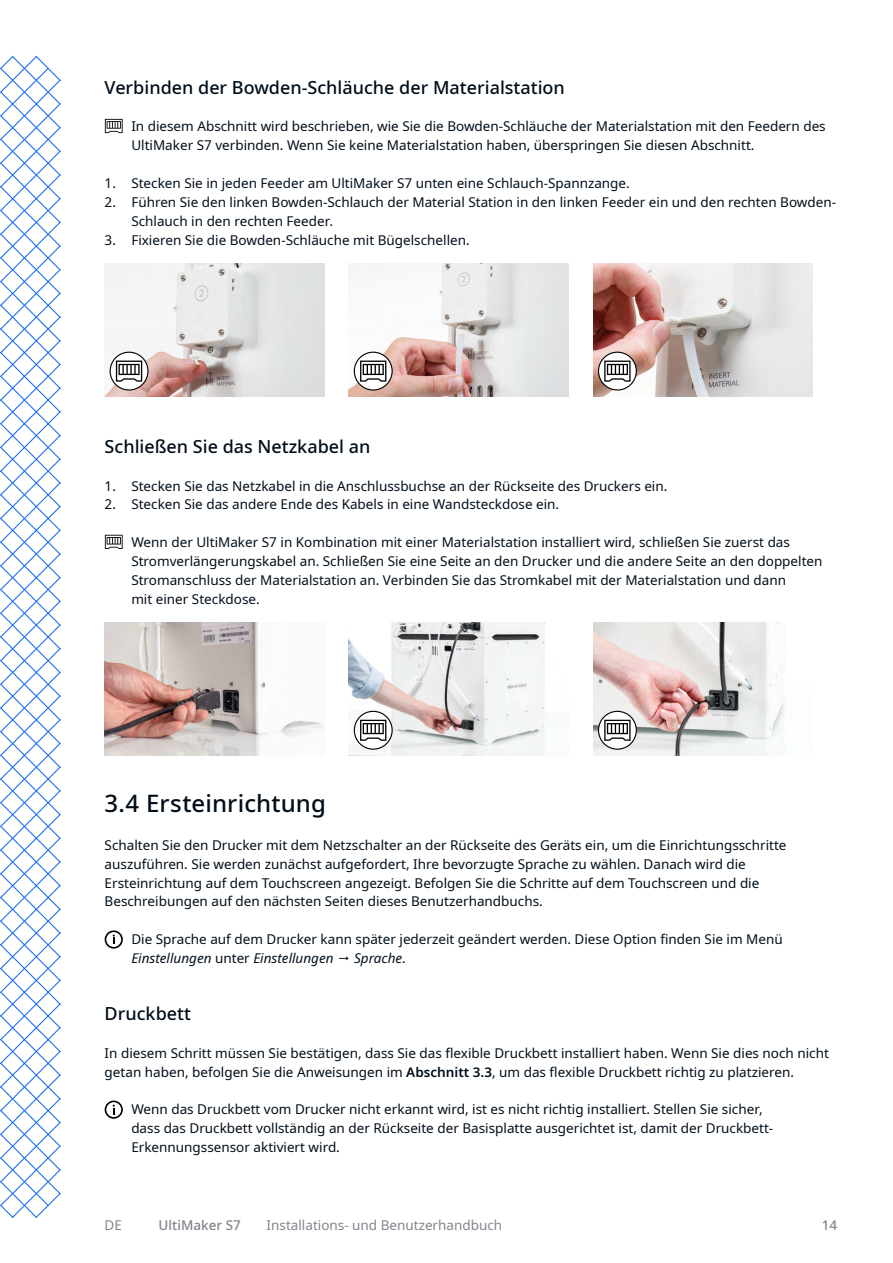
<style>
.page{position:relative;width:893px;height:1263px;background:#fff}
.page>*{position:absolute;margin:0;border:0;box-sizing:border-box;transform-origin:0 0}
.t1{font:500 24px "Noto Sans";letter-spacing:.005em;color:#000e1a}
.t2{font:500 18px "Noto Sans";color:#000e1a}
.t3{font:13.5px/18.9px "Noto Sans";color:#000e1a}
.t4{font:13.5px "Noto Sans";color:#80868d}
.t5{font:500 13.5px "Noto Sans";color:#80868d}
.s1{font-style:italic}
.s2{font-weight:600}
</style>
<div class="page">
<svg style="left:0;top:56px;width:61px;height:1162px"></svg>
<svg style="left:105px;top:119px;width:18px;height:14px"></svg>
<img style="left:105px;top:623px;width:219px;height:132px">
<img style="left:349px;top:623px;width:196px;height:132px">
<img style="left:593px;top:623px;width:192px;height:132px">
<svg style="left:354px;top:711px;width:38px;height:38px"></svg>
<svg style="left:360px;top:720px;width:26px;height:21px"></svg>
<div style="left:354px;top:711px;width:39px;height:39px;border:1px solid #000;border-radius:50%"></div>
<svg style="left:598px;top:711px;width:38px;height:38px"></svg>
<svg style="left:604px;top:720px;width:27px;height:21px"></svg>
<div style="left:598px;top:711px;width:39px;height:39px;border:1px solid #000;border-radius:50%"></div>
<img style="left:105px;top:264px;width:219px;height:132px">
<img style="left:349px;top:264px;width:220px;height:132px">
<img style="left:593px;top:264px;width:220px;height:132px">
<svg style="left:110px;top:352px;width:38px;height:38px"></svg>
<svg style="left:116px;top:361px;width:26px;height:21px"></svg>
<div style="left:110px;top:352px;width:39px;height:39px;border:1px solid #000;border-radius:50%"></div>
<svg style="left:354px;top:352px;width:38px;height:38px"></svg>
<svg style="left:360px;top:361px;width:26px;height:21px"></svg>
<div style="left:354px;top:352px;width:39px;height:39px;border:1px solid #000;border-radius:50%"></div>
<svg style="left:598px;top:352px;width:38px;height:38px"></svg>
<svg style="left:604px;top:361px;width:27px;height:21px"></svg>
<div style="left:598px;top:352px;width:39px;height:39px;border:1px solid #000;border-radius:50%"></div>
<svg style="left:105px;top:535px;width:18px;height:14px"></svg>
<svg style="left:105px;top:930px;width:18px;height:19px"></svg>
<svg style="left:105px;top:1100px;width:18px;height:19px"></svg>
<h2 class="t2" style="left:105px;top:74px;width:462px">Verbinden der Bowden-Schläuche der Materialstation</h2>
<p class="t3" style="left:131px;top:117px;width:696px">In diesem Abschnitt wird beschrieben, wie Sie die Bowden-Schläuche der Materialstation mit den Feedern des<br>UltiMaker S7 verbinden. Wenn Sie keine Materialstation haben, überspringen Sie diesen Abschnitt.</p>
<p class="t3" style="left:105px;top:174px;width:527px">1. Stecken Sie in jeden Feeder am UltiMaker S7 unten eine Schlauch-Spannzange.</p>
<p class="t3" style="left:131px;top:193px;width:706px;text-indent:-27px">2. Führen Sie den linken Bowden-Schlauch der Material Station in den linken Feeder ein und den rechten Bowden-<br>Schlauch in den rechten Feeder.</p>
<p class="t3" style="left:105px;top:231px;width:367px">3. Fixieren Sie die Bowden-Schläuche mit Bügelschellen.</p>
<h2 class="t2" style="left:105px;top:434px;width:267px">Schließen Sie das Netzkabel an</h2>
<p class="t3" style="left:105px;top:476px;width:564px">1. Stecken Sie das Netzkabel in die Anschlussbuchse an der Rückseite des Druckers ein.</p>
<p class="t3" style="left:105px;top:495px;width:456px">2. Stecken Sie das andere Ende des Kabels in eine Wandsteckdose ein.</p>
<p class="t3" style="left:131px;top:533px;width:693px">Wenn der UltiMaker S7 in Kombination mit einer Materialstation installiert wird, schließen Sie zuerst das Stromverlängerungskabel an. Schließen Sie eine Seite an den Drucker und die andere Seite an den doppelten Stromanschluss der Materialstation an. Verbinden Sie das Stromkabel mit der Materialstation und dann<br>mit einer Steckdose.</p>
<h1 class="t1" style="left:105px;top:786px;width:223px">3.4 Ersteinrichtung</h1>
<p class="t3" style="left:105px;top:836px;width:683px">Schalten Sie den Drucker mit dem Netzschalter an der Rückseite des Geräts ein, um die Einrichtungsschritte auszuführen. Sie werden zunächst aufgefordert, Ihre bevorzugte Sprache zu wählen. Danach wird die Ersteinrichtung auf dem Touchscreen angezeigt. Befolgen Sie die Schritte auf dem Touchscreen und die Beschreibungen auf den nächsten Seiten dieses Benutzerhandbuchs.</p>
<p class="t3" style="left:131px;top:930px;width:653px">Die Sprache auf dem Drucker kann später jederzeit geändert werden. Diese Option finden Sie im Menü<br><span class="s1">Einstellungen</span> unter <span class="s1">Einstellungen</span> → <span class="s1">Sprache</span>.</p>
<h2 class="t2" style="left:105px;top:1001px;width:88px">Druckbett</h2>
<p class="t3" style="left:105px;top:1043px;width:726px">In diesem Schritt müssen Sie bestätigen, dass Sie das flexible Druckbett installiert haben. Wenn Sie dies noch nicht getan haben, befolgen Sie die Anweisungen im <span class="s2">Abschnitt 3.3</span>, um das flexible Druckbett richtig zu platzieren.</p>
<p class="t3" style="left:131px;top:1100px;width:643px">Wenn das Druckbett vom Drucker nicht erkannt wird, ist es nicht richtig installiert. Stellen Sie sicher, dass das Druckbett vollständig an der Rückseite der Basisplatte ausgerichtet ist, damit der Druckbett-<br>Erkennungssensor aktiviert wird.</p>
<p class="t4" style="left:105px;top:1216px;width:19px">DE</p>
<p class="t5" style="left:159px;top:1216px;width:84px">UltiMaker S7</p>
<p class="t4" style="left:267px;top:1216px;width:237px">Installations- und Benutzerhandbuch</p>
<p class="t5" style="left:822px;top:1216px;width:17px">14</p>
</div>
